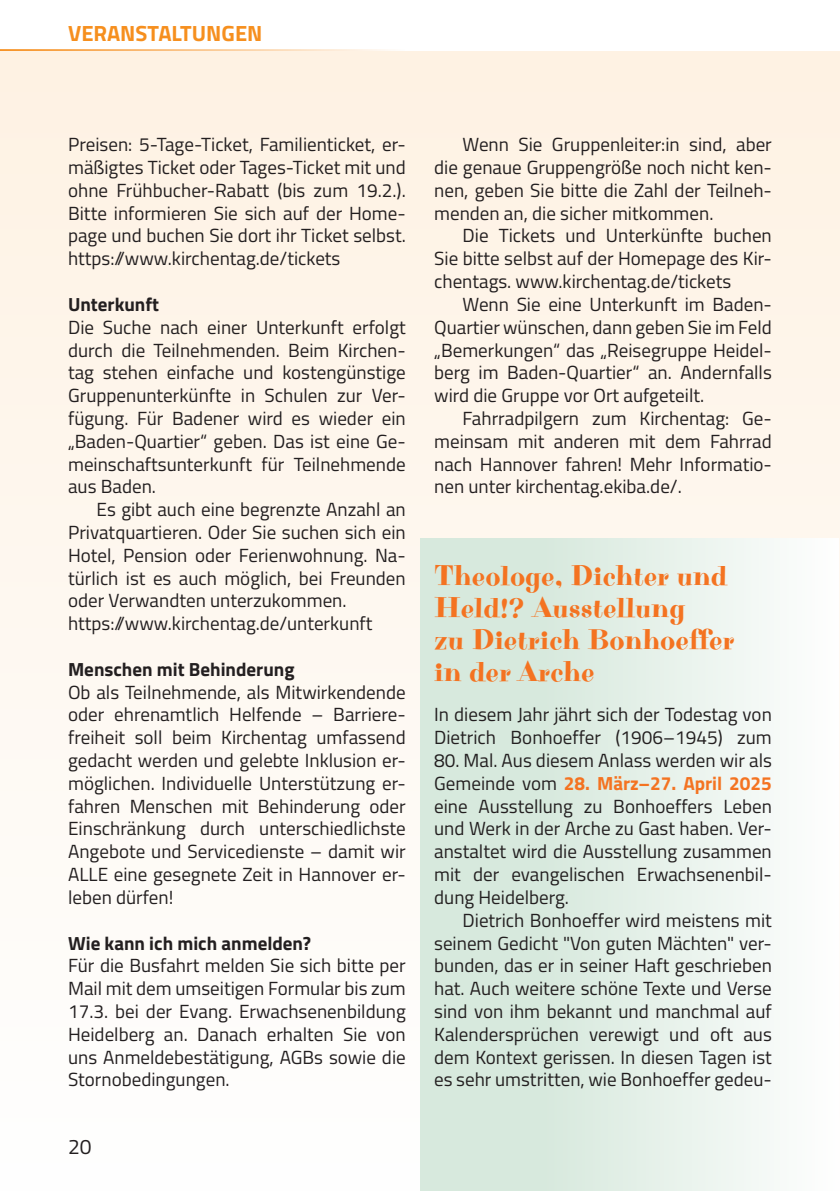
<style>
.page{position:relative;width:840px;height:1191px;background:#fff}
.page>*{position:absolute;margin:0;border:0;box-sizing:border-box;transform-origin:0 0}
.t1{font:29px/32px "Purple Purse";color:#f47321}
.t2{font:700 22px "Titillium Web";color:#f68f1e}
.t3{font:21px "Titillium Web";color:#231f20}
.t4{font:19px/22.8px "Titillium Web";color:#231f20;text-align:justify}
.t5{font:700 19px "Titillium Web";color:#231f20}
.s1{font-weight:700;color:#f47321}
</style>
<div class="page">
<hr style="left:0;top:49px;width:404px;height:2px;background:#f68f1e">
<div style="left:0;top:51px;width:839px;height:1140px;background:linear-gradient(to bottom,#fef2e3,#fefefe)"></div>
<div style="left:420px;top:539px;width:418px;height:652px;background:linear-gradient(to right,#cfe4d6,#fafcfb)"></div>
<p class="t2" style="left:68px;top:16px;width:196px">VERANSTALTUNGEN</p>
<p class="t4" style="left:68px;top:132px;width:339px">Preisen: 5-Tage-Ticket, Familienticket, er&shy;mäßigtes Ticket oder Tages-Ticket mit und ohne Frühbucher-Rabatt (bis zum 19.2.).<br>Bitte informieren Sie sich auf der Home&shy;page und buchen Sie dort ihr Ticket selbst. https://www.kirchentag.de/tickets</p>
<p class="t5" style="left:68px;top:290px;width:93px">Unterkunft</p>
<p class="t4" style="left:68px;top:315px;width:339px">Die Suche nach einer Unterkunft erfolgt durch die Teilnehmenden. Beim Kirchen&shy;tag stehen einfache und kostengünstige Gruppenunterkünfte in Schulen zur Ver&shy;fügung. Für Badener wird es wieder ein „Baden-Quartier“ geben. Das ist eine Ge&shy;meinschaftsunterkunft für Teilnehmende aus Baden.</p>
<p class="t4" style="left:68px;top:497px;width:339px;text-align:left;text-indent:28px">Es gibt auch eine begrenzte Anzahl an Privatquartieren. Oder Sie suchen sich ein Hotel, Pension oder Ferienwohnung. Na&shy;türlich ist es auch möglich, bei Freunden oder Verwandten unterzukommen. https://www.kirchentag.de/unterkunft</p>
<p class="t5" style="left:68px;top:654px;width:228px">Menschen mit Behinderung</p>
<p class="t4" style="left:68px;top:679px;width:339px">Ob als Teilnehmende, als Mitwirkendende oder ehrenamtlich Helfende – Barriere&shy;freiheit soll beim Kirchentag umfassend gedacht werden und gelebte Inklusion er&shy;möglichen. Individuelle Unterstützung er&shy;fahren Menschen mit Behinderung oder Einschränkung durch unterschiedlichste Angebote und Servicedienste – damit wir ALLE eine gesegnete Zeit in Hannover er&shy;leben dürfen!</p>
<p class="t5" style="left:68px;top:928px;width:244px">Wie kann ich mich anmelden?</p>
<p class="t4" style="left:68px;top:953px;width:339px">Für die Busfahrt melden Sie sich bitte per Mail mit dem umseitigen Formular bis zum 17.3. bei der Evang. Erwachsenenbildung Heidelberg an. Danach erhalten Sie von uns Anmeldebestätigung, AGBs sowie die Stornobedingungen.</p>
<p class="t3" style="left:68px;top:1131px;width:25px">20</p>
<p class="t4" style="left:434px;top:132px;width:339px;text-indent:28px">Wenn Sie Gruppenleiter:in sind, aber die genaue Gruppengröße noch nicht ken&shy;nen, geben Sie bitte die Zahl der Teilneh&shy;menden an, die sicher mitkommen.</p>
<p class="t4" style="left:434px;top:223px;width:339px;text-indent:28px">Die Tickets und Unterkünfte buchen Sie bitte selbst auf der Homepage des Kir&shy;chentags. www.kirchentag.de/tickets</p>
<p class="t4" style="left:434px;top:292px;width:339px;text-indent:28px">Wenn Sie eine Unterkunft im Baden-Quartier wünschen, dann geben Sie im Feld „Bemerkungen“ das „Reisegruppe Heidel&shy;berg im Baden-Quartier“ an. Andernfalls wird die Gruppe vor Ort aufgeteilt.</p>
<p class="t4" style="left:434px;top:406px;width:339px;text-indent:28px">Fahrradpilgern zum Kirchentag: Ge&shy;meinsam mit anderen mit dem Fahrrad nach Hannover fahren! Mehr Informatio&shy;nen unter kirchentag.ekiba.de/.</p>
<h1 class="t1" style="left:434px;top:560px;width:302px">Theologe, Dichter und<br>Held!? Ausstellung<br>zu Dietrich Bonhoeffer in der Arche</h1>
<p class="t4" style="left:434px;top:702px;width:339px">In diesem Jahr jährt sich der Todestag von<br>Dietrich Bonhoeffer (1906–1945) zum</p>
<p class="t4" style="left:434px;top:748px;width:339px">80. Mal. Aus diesem Anlass werden wir als Gemeinde vom <span class="s1">28. März–27. April 2025 </span>eine Ausstellung zu Bonhoeffers Leben und Werk in der Arche zu Gast haben. Ver&shy;anstaltet wird die Ausstellung zusammen mit der evangelischen Erwachsenenbil&shy;dung Heidelberg.</p>
<p class="t4" style="left:434px;top:907px;width:339px;text-indent:28px">Dietrich Bonhoeffer wird meistens mit seinem Gedicht "Von guten Mächten" ver&shy;bunden, das er in seiner Haft geschrieben hat. Auch weitere schöne Texte und Verse sind von ihm bekannt und manchmal auf Kalendersprüchen verewigt und oft aus dem Kontext gerissen. In diesen Tagen ist es sehr umstritten, wie Bonhoeffer gedeu-</p>
</div>
